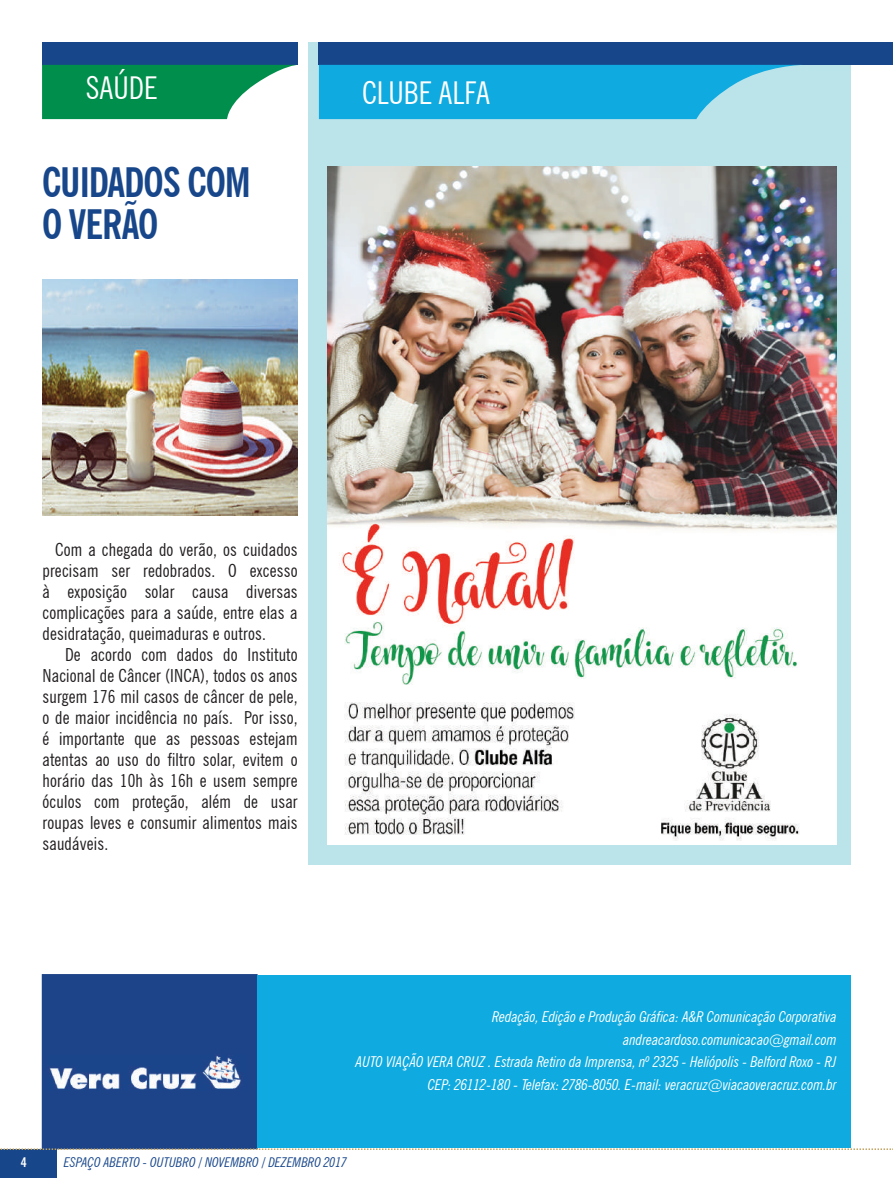
<style>
.page{position:relative;width:893px;height:1191px;background:#fff}
.page>*{position:absolute;margin:0;border:0;box-sizing:border-box;transform-origin:0 0}
.t1{font:700 condensed 40.5px/42px "News Gothic BT";letter-spacing:-.025em;color:#17468a}
.t2{font:condensed 31.5px "News Gothic BT";color:#fff}
.t3{font:condensed 18px/21px "News Gothic BT";letter-spacing:.01em;color:#231f20;text-align:justify}
.t4{font:italic condensed 15px/22.5px "News Gothic BT";color:#fff;text-align:right}
.t5{font:italic condensed 13.5px "News Gothic BT";color:#17468a}
.t6{font:700 condensed 13.5px "News Gothic BT";color:#fff}
</style>
<div class="page">
<div style="left:42px;top:974px;width:216px;height:175px;background:#1d4489;border:2px solid #1c448a"></div>
<div style="left:308px;top:43px;width:542px;height:821px;background:#bbe3ea"></div>
<div style="left:319px;top:43px;width:574px;height:22px;background:#17468a"></div>
<svg style="left:319px;top:65px;width:481px;height:54px;background:#28b2e0"></svg>
<div style="left:0;top:1149px;width:56px;height:28px;background:#17468a"></div>
<svg style="left:0;top:1148px;width:893px;height:2px"></svg>
<div style="left:257px;top:975px;width:593px;height:172px;background:#0faadf"></div>
<img style="left:49px;top:1055px;width:193px;height:35px">
<div style="left:42px;top:43px;width:256px;height:22px;background:#17468a"></div>
<svg style="left:42px;top:65px;width:254px;height:54px"></svg>
<img style="left:327px;top:166px;width:510px;height:678px">
<img style="left:43px;top:280px;width:255px;height:236px">
<h2 class="t2" style="left:86px;top:68px;width:73px">SAÚDE</h2>
<h1 class="t1" style="left:42px;top:161px;width:210px">CUIDADOS COM<br>O VERÃO</h1>
<h2 class="t2" style="left:362px;top:74px;width:129px">CLUBE ALFA</h2>
<p class="t3" style="left:43px;top:539px;width:257px;text-indent:13px">Com a chegada do verão, os cuidados precisam ser redobrados. O excesso à exposição solar causa diversas complicações para a saúde, entre elas a desidratação, queimaduras e outros.</p>
<p class="t3" style="left:43px;top:644px;width:257px;text-indent:22px">De acordo com dados do Instituto Nacional de Câncer (INCA), todos os anos surgem 176 mil casos de câncer de pele, o de maior incidência no país. Por isso, é importante que as pessoas estejam atentas ao uso do filtro solar, evitem o horário das 10h às 16h e usem sempre óculos com proteção, além de usar roupas leves e consumir alimentos mais saudáveis.</p>
<p class="t4" style="left:356px;top:1005px;width:483px">Redação, Edição e Produção Gráfica: A&amp;R Comunicação Corporativa andreacardoso.comunicacao@gmail.com<br>AUTO VIAÇÃO VERA CRUZ . Estrada Retiro da Imprensa, nº 2325 - Heliópolis - Belford Roxo - RJ CEP: 26112-180 - Telefax: 2786-8050. E-mail: veracruz@viacaoveracruz.com.br</p>
<p class="t6" style="left:21px;top:1153px;width:7px">4</p>
<p class="t5" style="left:64px;top:1153px;width:285px">ESPAÇO ABERTO - OUTUBRO / NOVEMBRO / DEZEMBRO 2017</p>
</div>
